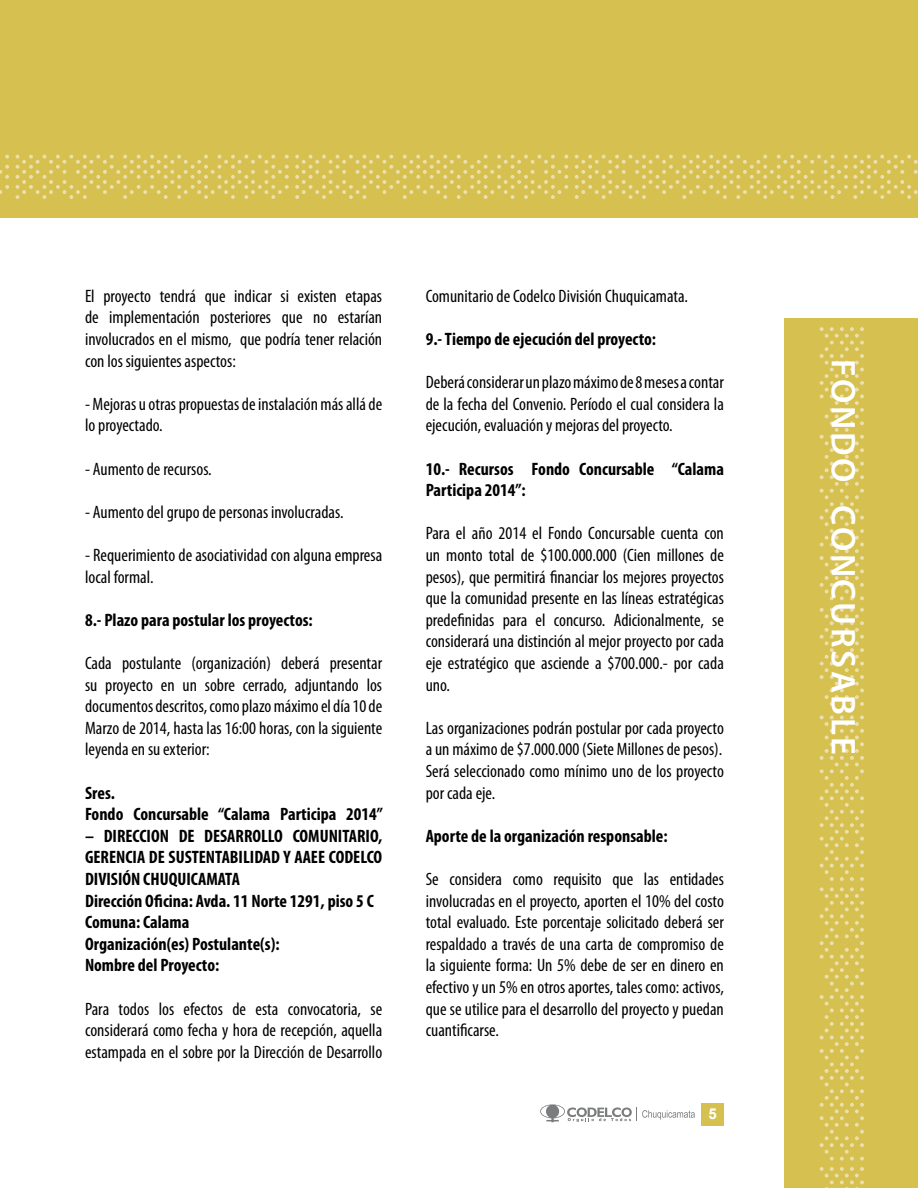
<style>
.page{position:relative;width:918px;height:1188px;background:#fff}
.page>*{position:absolute;margin:0;border:0;box-sizing:border-box;transform-origin:0 0}
.t1{font:600 34.5px "Myriad Pro";letter-spacing:.075em;color:#fff}
.t2{font:condensed 18px/21.6px "Myriad Pro";color:#000;text-align:justify}
.t3{font:700 condensed 18px/21.6px "Myriad Pro";color:#000}
.t4{font:700 15px "Arial";color:#fff}
</style>
<div class="page">
<svg style="left:540px;top:1104px;width:155px;height:18px"></svg>
<div style="left:701px;top:1103px;width:23px;height:23px;background:#d6c04f"></div>
<div style="left:0;top:0;width:918px;height:218px;background:#d6c04f"></div>
<svg style="left:5px;top:155px;width:4px;height:4px"></svg>
<svg style="left:0;top:165px;width:9px;height:14px"></svg>
<svg style="left:0;top:185px;width:9px;height:9px"></svg>
<svg style="left:16px;top:155px;width:273px;height:44px"></svg>
<svg style="left:295px;top:155px;width:273px;height:44px"></svg>
<svg style="left:575px;top:155px;width:343px;height:44px"></svg>
<div style="left:785px;top:319px;width:133px;height:869px;background:#d6c04f"></div>
<svg style="left:820px;top:327px;width:44px;height:273px"></svg>
<svg style="left:820px;top:608px;width:44px;height:273px"></svg>
<svg style="left:820px;top:887px;width:44px;height:274px"></svg>
<svg style="left:820px;top:1167px;width:44px;height:21px"></svg>
<p class="t2" style="left:85px;top:285px;width:299px">El proyecto tendrá que indicar si existen etapas de implementación posteriores que no estarían involucrados en el mismo, que podría tener relación con los siguientes aspectos:</p>
<p class="t2" style="left:85px;top:393px;width:299px">- Mejoras u otras propuestas de instalación más allá de lo proyectado.</p>
<p class="t2" style="left:85px;top:458px;width:128px">- Aumento de recursos.</p>
<p class="t2" style="left:85px;top:501px;width:260px">- Aumento del grupo de personas involucradas.</p>
<p class="t2" style="left:85px;top:544px;width:299px">- Requerimiento de asociatividad con alguna empresa local formal.</p>
<p class="t3" style="left:85px;top:609px;width:229px">8.- Plazo para postular los proyectos:</p>
<p class="t2" style="left:85px;top:652px;width:299px">Cada postulante (organización) deberá presentar su proyecto en un sobre cerrado, adjuntando los documentos descritos, como plazo máximo el día 10 de Marzo de 2014, hasta las 16:00 horas, con la siguiente leyenda en su exterior:</p>
<p class="t3" style="left:85px;top:781px;width:299px">Sres.<br>Fondo Concursable “Calama Participa 2014”</p>
<p class="t3" style="left:85px;top:825px;width:299px">– DIRECCION DE DESARROLLO COMUNITARIO,<br>GERENCIA DE SUSTENTABILIDAD Y AAEE CODELCO<br>DIVISIÓN CHUQUICAMATA<br>Dirección Oficina: Avda. 11 Norte 1291, piso 5 C<br>Comuna: Calama<br>Organización(es) Postulante(s):<br>Nombre del Proyecto:</p>
<p class="t2" style="left:85px;top:998px;width:299px">Para todos los efectos de esta convocatoria, se considerará como fecha y hora de recepción, aquella estampada en el sobre por la Dirección de Desarrollo</p>
<p class="t2" style="left:426px;top:285px;width:264px">Comunitario de Codelco División Chuquicamata.</p>
<p class="t3" style="left:426px;top:328px;width:232px">9.- Tiempo de ejecución del proyecto:</p>
<p class="t2" style="left:426px;top:371px;width:300px">Deberá considerar un plazo máximo de 8 meses a contar de la fecha del Convenio. Período el cual considera la ejecución, evaluación y mejoras del proyecto.</p>
<p class="t3" style="left:426px;top:457px;width:300px">10.- Recursos Fondo Concursable “Calama<br>Participa 2014”:</p>
<p class="t2" style="left:426px;top:522px;width:300px">Para el año 2014 el Fondo Concursable cuenta con un monto total de $100.000.000 (Cien millones de pesos), que permitirá financiar los mejores proyectos que la comunidad presente en las líneas estratégicas predefinidas para el concurso. Adicionalmente, se considerará una distinción al mejor proyecto por cada eje estratégico que asciende a $700.000.- por cada uno.</p>
<p class="t2" style="left:426px;top:717px;width:300px">Las organizaciones podrán postular por cada proyecto a un máximo de $7.000.000 (Siete Millones de pesos).<br>Será seleccionado como mínimo uno de los proyecto por cada eje.</p>
<p class="t3" style="left:426px;top:825px;width:243px">Aporte de la organización responsable:</p>
<p class="t2" style="left:426px;top:868px;width:300px">Se considera como requisito que las entidades involucradas en el proyecto, aporten el 10% del costo total evaluado. Este porcentaje solicitado deberá ser respaldado a través de una carta de compromiso de la siguiente forma: Un 5% debe de ser en dinero en efectivo y un 5% en otros aportes, tales como: activos, que se utilice para el desarrollo del proyecto y puedan cuantificarse.</p>
<p class="t4" style="left:708px;top:1104px;width:10px">5</p>
<h1 class="t1" style="left:865px;top:359px;width:397px;rotate:90deg">FONDO CONCURSABLE</h1>
</div>
